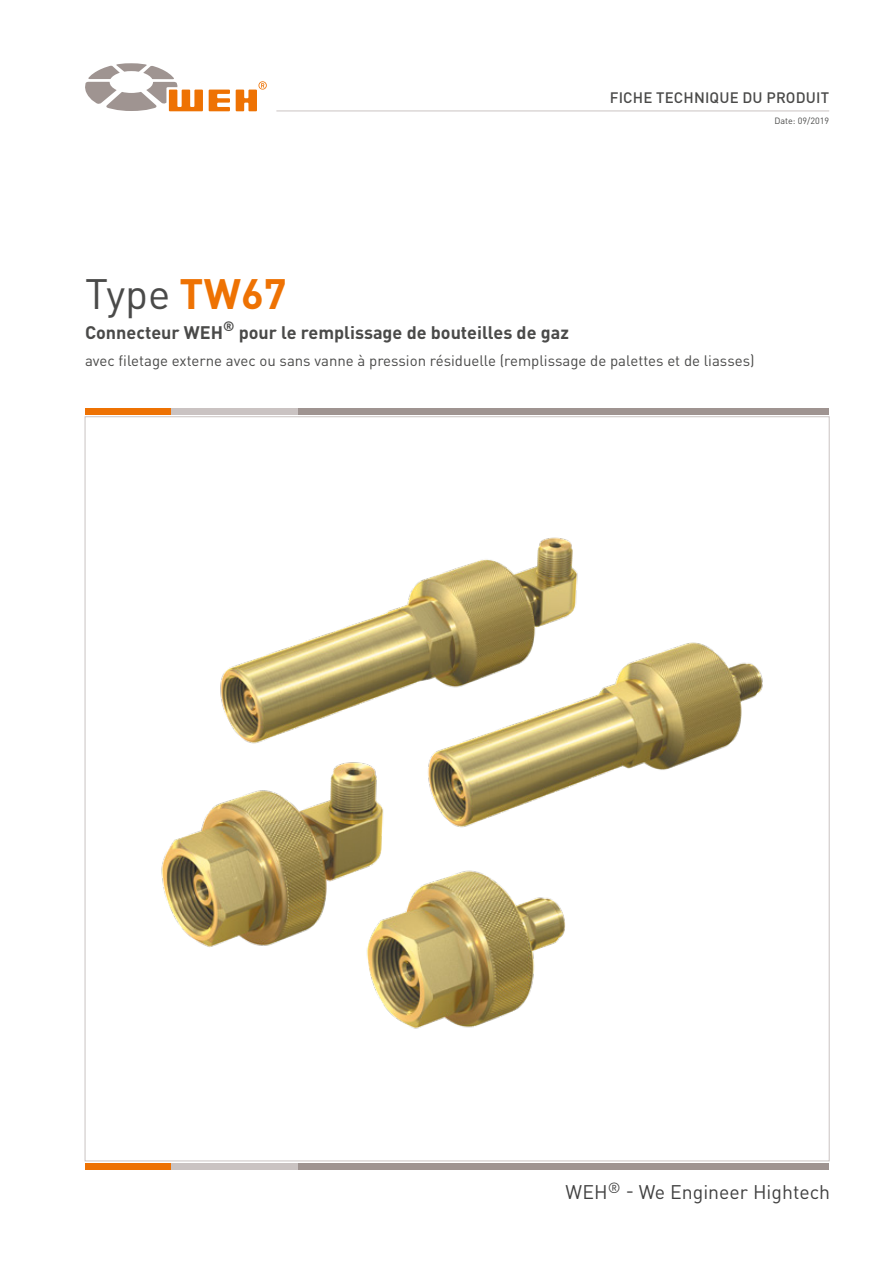
<style>
.page{position:relative;width:893px;height:1263px;background:#fff}
.page>*{position:absolute;margin:0;border:0;box-sizing:border-box;transform-origin:0 0}
.t1{font:42px "DIN Pro";color:#4a4a49}
.t2{font:19.5px "DIN Pro";color:#000}
.t3{font:700 18px "DIN Pro";color:#4a4a49}
.t4{font:15px "DIN Pro";color:#4a4a49}
.t5{font:500 15px "DIN Pro";letter-spacing:.01em;color:#4a4a49}
.t6{font:9px "DIN Pro";color:#4a4a49}
.s1{font-weight:700;color:#ee7203}
</style>
<div class="page">
<hr style="left:276px;top:111px;width:553px;height:1px;background:#cac3c2">
<div style="left:298px;top:408px;width:531px;height:7px;background:#9f9491"></div>
<div style="left:170px;top:408px;width:128px;height:7px;background:#cac3c2"></div>
<div style="left:85px;top:408px;width:85px;height:7px;background:#ee7203"></div>
<div style="left:298px;top:1163px;width:531px;height:6px;background:#9f9491"></div>
<div style="left:170px;top:1163px;width:128px;height:6px;background:#cac3c2"></div>
<div style="left:85px;top:1163px;width:85px;height:6px;background:#ee7203"></div>
<svg style="left:85px;top:63px;width:118px;height:48px"></svg>
<svg style="left:209px;top:90px;width:21px;height:21px"></svg>
<svg style="left:236px;top:81px;width:31px;height:30px"></svg>
<img style="left:161px;top:762px;width:222px;height:186px">
<img style="left:220px;top:537px;width:358px;height:207px">
<img style="left:356px;top:865px;width:210px;height:164px">
<img style="left:423px;top:641px;width:340px;height:187px">
<p class="t5" style="left:610px;top:85px;width:221px">FICHE TECHNIQUE DU PRODUIT</p>
<p class="t6" style="left:774px;top:113px;width:56px">Date: 09/2019</p>
<h1 class="t1" style="left:85px;top:260px;width:203px">Type <span class="s1">TW67</span></h1>
<p class="t3" style="left:85px;top:317px;width:485px">Connecteur WEH<sup>®</sup> pour le remplissage de bouteilles de gaz</p>
<p class="t4" style="left:85px;top:348px;width:671px">avec filetage externe avec ou sans vanne à pression résiduelle (remplissage de palettes et de liasses)</p>
<h2 class="t2" style="left:566px;top:1177px;width:266px">WEH<sup>®</sup> - We Engineer Hightech</h2>
</div>
